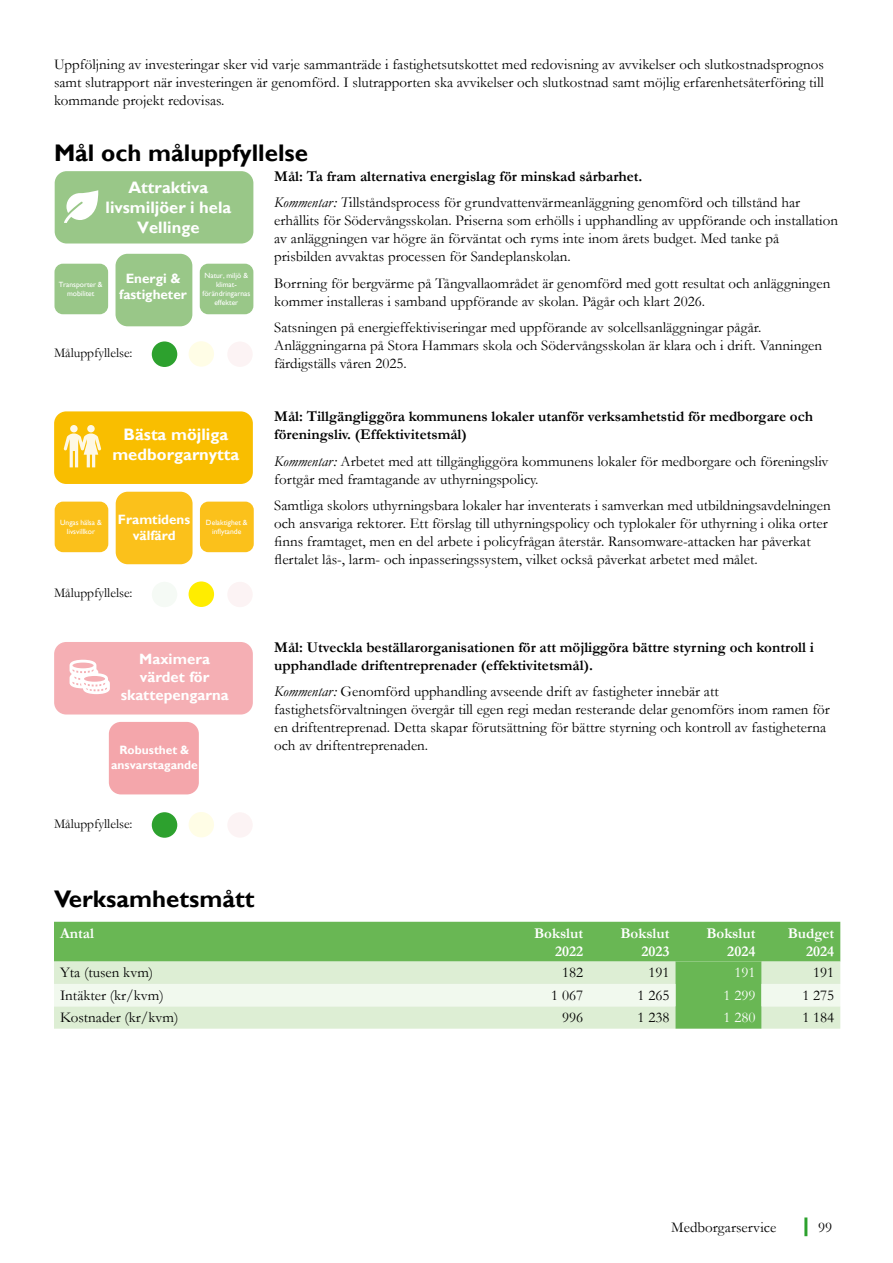
<style>
.page{position:relative;width:893px;height:1263px;background:#fff}
.page>*{position:absolute;margin:0;border:0;box-sizing:border-box;transform-origin:0 0}
.t1{font:700 24px "Gill Sans";color:#000}
.t2{font:700 16.5px/19.8px "Gill Sans";color:#fff;text-align:center}
.t3{font:15px/18px "Garamond";color:#000}
.t4{font:700 15px/18px "Garamond";color:#000}
.t5{font:700 15px/18px "Garamond";color:#fff;text-align:right}
.t6{font:700 15px/18px "Gill Sans";color:#fff;text-align:center}
.t7{font:15px "Garamond";color:#fff}
.t8{font:13.5px "Garamond";color:#000}
.t9{font:700 13.5px/16.2px "Gill Sans";color:#fff;text-align:center}
.t10{font:700 12px/14.4px "Gill Sans";color:#fff;text-align:center}
.t11{font:7.5px/9px "Gill Sans";letter-spacing:-.005em;color:#fff;text-align:center}
.s1{font-weight:700}
.s2{font-style:italic}
</style>
<div class="page">
<hr style="left:804px;top:1217px;width:3px;height:19px;background:#2da12e">
<svg style="left:54px;top:922px;width:786px;height:107px;background:#aed8a1"></svg>
<div style="left:152px;top:341px;width:25px;height:26px;background:#2da12e;border-radius:50%"></div>
<div style="left:189px;top:341px;width:25px;height:26px;background:#fffde6;border-radius:50%"></div>
<div style="left:227px;top:341px;width:26px;height:26px;background:#fcf3f4;border-radius:50%"></div>
<div style="left:116px;top:254px;width:76px;height:72px;background:#99c788"></div>
<div style="left:54px;top:264px;width:54px;height:50px;background:#99c788"></div>
<div style="left:200px;top:264px;width:53px;height:50px;background:#99c788"></div>
<svg style="left:55px;top:171px;width:198px;height:72px;background:#9eca8e"></svg>
<div style="left:116px;top:492px;width:77px;height:72px;background:#fbc11b"></div>
<div style="left:55px;top:502px;width:53px;height:50px;background:#fbc11b"></div>
<div style="left:200px;top:502px;width:54px;height:50px;background:#fbc11b"></div>
<svg style="left:54px;top:411px;width:199px;height:73px;background:#f9c210"></svg>
<div style="left:152px;top:582px;width:25px;height:25px;background:#f5faf5;border-radius:50%"></div>
<div style="left:189px;top:581px;width:25px;height:26px;background:#ffed00;border-radius:50%"></div>
<div style="left:227px;top:582px;width:26px;height:25px;background:#fcf3f4;border-radius:50%"></div>
<div style="left:109px;top:722px;width:90px;height:72px;background:#f4a6ab"></div>
<svg style="left:54px;top:642px;width:199px;height:72px;background:#f5b4b8"></svg>
<div style="left:152px;top:812px;width:25px;height:26px;background:#2da12e;border-radius:50%"></div>
<div style="left:189px;top:812px;width:25px;height:25px;background:#fffde6;border-radius:50%"></div>
<div style="left:227px;top:812px;width:26px;height:26px;background:#fcf3f4;border-radius:50%"></div>
<p class="t3" style="left:54px;top:55px;width:771px;text-align:justify">Uppföljning av investeringar sker vid varje sammanträde i fastighetsutskottet med redovisning av avvikelser och slutkostnadsprognos samt slutrapport när investeringen är genomförd. I slutrapporten ska avvikelser och slutkostnad samt möjlig erfarenhetsåterföring till kommande projekt redovisas.</p>
<h1 class="t1" style="left:54px;top:138px;width:256px">Mål och måluppfyllelse</h1>
<p class="t2" style="left:105px;top:178px;width:127px">Attraktiva livsmiljöer i hela<br>Vellinge</p>
<p class="t11" style="left:59px;top:280px;width:45px">Transporter &amp; mobilitet</p>
<p class="t11" style="left:202px;top:271px;width:49px">Natur, miljö &amp; klimat&shy;förändringarnas effekter</p>
<p class="t9" style="left:119px;top:271px;width:69px">Energi &amp; fastigheter</p>
<p class="t8" style="left:54px;top:344px;width:80px">Måluppfyllelse:</p>
<p class="t2" style="left:112px;top:425px;width:128px">Bästa möjliga medborgarnytta</p>
<p class="t9" style="left:118px;top:511px;width:74px">Framtidens välfärd</p>
<p class="t11" style="left:60px;top:518px;width:43px">Ungas hälsa &amp; livsvillkor</p>
<p class="t11" style="left:206px;top:518px;width:43px">Delaktighet &amp; inflytande</p>
<p class="t8" style="left:54px;top:584px;width:80px">Måluppfyllelse:</p>
<p class="t6" style="left:121px;top:650px;width:109px">Maximera värdet för skattepengarna</p>
<p class="t10" style="left:111px;top:743px;width:88px">Robusthet &amp; ansvarstagande</p>
<p class="t8" style="left:54px;top:814px;width:80px">Måluppfyllelse:</p>
<p class="t3" style="left:274px;top:162px;width:527px;line-height:26.5px"><span class="s1">Mål: Ta fram alternativa energislag för minskad sårbarhet.<br></span><span class="s2">Kommentar: T</span>illståndsprocess för grundvattenvärmeanläggning genomförd och tillstånd har</p>
<p class="t3" style="left:274px;top:211px;width:565px">erhållits för Södervångsskolan. Priserna som erhölls i upphandling av uppförande och installation av anläggningen var högre än förväntat och ryms inte inom årets budget. Med tanke på prisbilden avvaktas processen för Sandeplanskolan.</p>
<p class="t3" style="left:274px;top:274px;width:558px">Borrning för bergvärme på Tångvallaområdet är genomförd med gott resultat och anläggningen kommer installeras i samband uppförande av skolan. Pågår och klart 2026.</p>
<p class="t3" style="left:274px;top:318px;width:549px">Satsningen på energieffektiviseringar med uppförande av solcellsanläggningar pågår.<br>Anläggningarna på Stora Hammars skola och Södervångsskolan är klara och i drift. Vanningen färdigställs våren 2025.</p>
<p class="t4" style="left:274px;top:407px;width:540px">Mål: Tillgängliggöra kommunens lokaler utanför verksamhetstid för medborgare och föreningsliv. (Effektivitetsmål)</p>
<p class="t3" style="left:274px;top:451px;width:556px"><span class="s2">Kommentar:</span> Arbetet med att tillgängliggöra kommunens lokaler för medborgare och föreningsliv fortgår med framtagande av uthyrningspolicy.</p>
<p class="t3" style="left:274px;top:496px;width:558px">Samtliga skolors uthyrningsbara lokaler har inventerats i samverkan med utbildningsavdelningen och ansvariga rektorer. Ett förslag till uthyrningspolicy och typlokaler för uthyrning i olika orter finns framtaget, men en del arbete i policyfrågan återstår. Ransomware-attacken har påverkat flertalet lås-, larm- och inpasseringssystem, vilket också påverkat arbetet med målet.</p>
<p class="t4" style="left:274px;top:638px;width:541px">Mål: Utveckla beställarorganisationen för att möjliggöra bättre styrning och kontroll i upphandlade driftentreprenader (effektivitetsmål).</p>
<p class="t3" style="left:274px;top:682px;width:557px"><span class="s2">Kommentar:</span> Genomförd upphandling avseende drift av fastigheter innebär att fastighetsförvaltningen övergår till egen regi medan resterande delar genomförs inom ramen för en driftentreprenad. Detta skapar förutsättning för bättre styrning och kontroll av fastigheterna och av driftentreprenaden.</p>
<h1 class="t1" style="left:54px;top:885px;width:202px">Verksamhetsmått</h1>
<p class="t5" style="left:60px;top:924px;width:35px">Antal</p>
<p class="t5" style="left:534px;top:924px;width:51px">Bokslut<br>2022</p>
<p class="t5" style="left:620px;top:924px;width:51px">Bokslut<br>2023</p>
<p class="t5" style="left:706px;top:924px;width:51px">Bokslut<br>2024</p>
<p class="t5" style="left:788px;top:924px;width:48px">Budget<br>2024</p>
<p class="t3" style="left:60px;top:963px;width:95px">Yta (tusen kvm)</p>
<p class="t3" style="left:562px;top:963px;width:23px">182</p>
<p class="t3" style="left:648px;top:963px;width:23px">191</p>
<p class="t7" style="left:734px;top:962px;width:23px">191</p>
<p class="t3" style="left:813px;top:963px;width:23px">191</p>
<p class="t3" style="left:60px;top:986px;width:105px">Intäkter (kr/kvm)</p>
<p class="t3" style="left:551px;top:986px;width:33px">1 067</p>
<p class="t3" style="left:638px;top:986px;width:33px">1 265</p>
<p class="t7" style="left:724px;top:985px;width:33px">1 299</p>
<p class="t3" style="left:802px;top:986px;width:33px">1 275</p>
<p class="t3" style="left:60px;top:1008px;width:120px">Kostnader (kr/kvm)</p>
<p class="t3" style="left:562px;top:1008px;width:23px">996</p>
<p class="t3" style="left:638px;top:1008px;width:33px">1 238</p>
<p class="t7" style="left:724px;top:1007px;width:33px">1 280</p>
<p class="t3" style="left:802px;top:1008px;width:33px">1 184</p>
<p class="t3" style="left:671px;top:1218px;width:106px">Medborgarservice</p>
<p class="t3" style="left:818px;top:1218px;width:16px">99</p>
</div>
